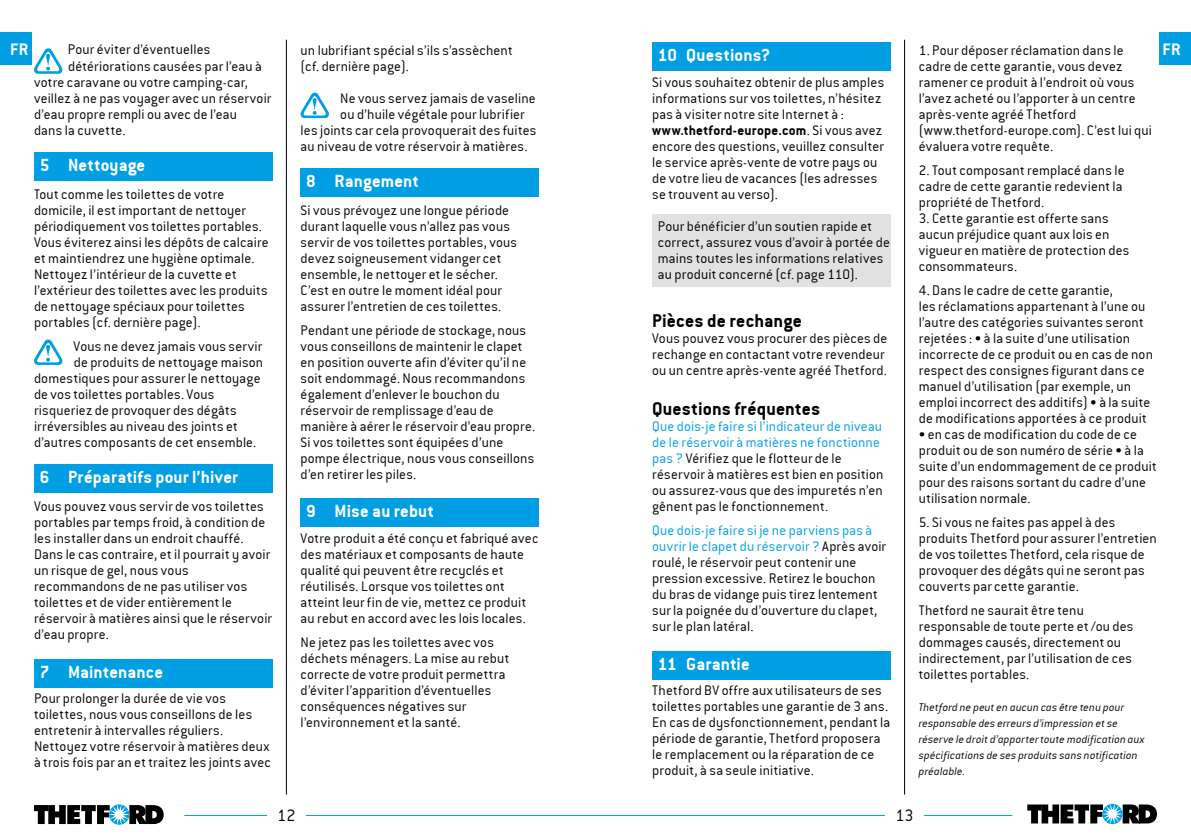
<style>
.page{position:relative;width:1191px;height:840px;background:#fff}
.page>*{position:absolute;margin:0;border:0;box-sizing:border-box;transform-origin:0 0}
.t1{font:700 20px "Conduit IT Cbold";letter-spacing:.005em;color:#000}
.t2{font:700 19px "Conduit IT Cbold";letter-spacing:.005em;color:#fff}
.t3{font:300 18px "Conduit IT Clight";color:#000}
.t4{font:700 18px "Conduit IT Cbold";color:#fff}
.t5{font:300 15px/16px "Conduit IT Clight";letter-spacing:.01em;color:#000}
.t6{font:700 15px "Conduit IT Cbold";letter-spacing:.015em;color:#000}
.t7{font:italic 300 12px/16px "Conduit IT Clightitalic";letter-spacing:.015em;color:#000}
.s1{font-family:"Conduit IT Clight";font-weight:300}
.s2{color:#009fe3}
</style>
<div class="page">
<hr style="left:286px;top:40px;width:1px;height:754px;background:#000">
<hr style="left:904px;top:40px;width:1px;height:754px;background:#000">
<svg style="left:34px;top:804px;width:130px;height:20px"></svg>
<svg style="left:1027px;top:803px;width:130px;height:20px"></svg>
<hr style="left:184px;top:814px;width:828px;height:1px;background:#009fe3">
<div style="left:885px;top:798px;width:39px;height:32px;background:#fff"></div>
<div style="left:267px;top:798px;width:39px;height:32px;background:#fff"></div>
<div style="left:652px;top:214px;width:238px;height:72px;background:#e1e1e1"></div>
<div style="left:652px;top:42px;width:238px;height:28px;background:#009fe3"></div>
<div style="left:652px;top:650px;width:238px;height:28px;background:#009fe3"></div>
<svg style="left:34px;top:48px;width:28px;height:26px"></svg>
<div style="left:34px;top:152px;width:238px;height:28px;background:#009fe3"></div>
<svg style="left:34px;top:339px;width:28px;height:26px"></svg>
<div style="left:34px;top:464px;width:238px;height:28px;background:#009fe3"></div>
<div style="left:34px;top:658px;width:238px;height:28px;background:#009fe3"></div>
<svg style="left:300px;top:93px;width:29px;height:25px"></svg>
<div style="left:300px;top:168px;width:239px;height:28px;background:#009fe3"></div>
<div style="left:300px;top:498px;width:239px;height:28px;background:#009fe3"></div>
<div style="left:0;top:32px;width:31px;height:33px;background:#009fe3"></div>
<div style="left:1159px;top:32px;width:32px;height:33px;background:#009fe3"></div>
<p class="t4" style="left:10px;top:38px;width:20px">FR</p>
<p class="t4" style="left:1162px;top:38px;width:20px">FR</p>
<p class="t5" style="left:68px;top:42px;width:144px">Pour éviter d’éventuelles</p>
<p class="t5" style="left:68px;top:58px;width:195px">détériorations causées par l’eau à</p>
<p class="t5" style="left:34px;top:74px;width:215px">votre caravane ou votre camping-car,</p>
<p class="t5" style="left:34px;top:90px;width:239px">veillez à ne pas voyager avec un réservoir</p>
<p class="t5" style="left:34px;top:106px;width:204px">d’eau propre rempli ou avec de l’eau</p>
<p class="t5" style="left:34px;top:122px;width:93px">dans la cuvette.</p>
<p class="t2" style="left:40px;top:153px;width:107px">5 Nettoyage</p>
<p class="t5" style="left:34px;top:186px;width:236px">Tout comme les toilettes de votre domicile, il est important de nettoyer périodiquement vos toilettes portables.<br>Vous éviterez ainsi les dépôts de calcaire et maintiendrez une hygiène optimale.<br>Nettoyez l’intérieur de la cuvette et l’extérieur des toilettes avec les produits de nettoyage spéciaux pour toilettes portables (cf. dernière page).</p>
<p class="t5" style="left:74px;top:338px;width:190px">Vous ne devez jamais vous servir</p>
<p class="t5" style="left:74px;top:354px;width:191px">de produits de nettoyage maison</p>
<p class="t5" style="left:34px;top:370px;width:228px">domestiques pour assurer le nettoyage</p>
<p class="t5" style="left:34px;top:386px;width:182px">de vos toilettes portables. Vous</p>
<p class="t5" style="left:34px;top:402px;width:204px">risqueriez de provoquer des dégâts</p>
<p class="t5" style="left:34px;top:418px;width:205px">irréversibles au niveau des joints et</p>
<p class="t5" style="left:34px;top:434px;width:224px">d’autres composants de cet ensemble.</p>
<p class="t2" style="left:40px;top:465px;width:200px">6 Préparatifs pour l’hiver</p>
<p class="t5" style="left:34px;top:498px;width:239px">Vous pouvez vous servir de vos toilettes portables par temps froid, à condition de les installer dans un endroit chauffé.<br>Dans le cas contraire, et il pourrait y avoir un risque de gel, nous vous recommandons de ne pas utiliser vos toilettes et de vider entièrement le réservoir à matières ainsi que le réservoir d’eau propre.</p>
<p class="t2" style="left:40px;top:660px;width:125px">7 Maintenance</p>
<p class="t5" style="left:34px;top:690px;width:238px">Pour prolonger la durée de vie vos toilettes, nous vous conseillons de les entretenir à intervalles réguliers.<br>Nettoyez votre réservoir à matières deux à trois fois par an et traitez les joints avec</p>
<p class="t5" style="left:300px;top:42px;width:214px">un lubrifiant spécial s’ils s’assèchent (cf. dernière page).</p>
<p class="t5" style="left:340px;top:90px;width:197px">Ne vous servez jamais de vaseline</p>
<p class="t5" style="left:340px;top:106px;width:186px">ou d’huile végétale pour lubrifier</p>
<p class="t5" style="left:300px;top:122px;width:237px">les joints car cela provoquerait des fuites</p>
<p class="t5" style="left:300px;top:138px;width:228px">au niveau de votre réservoir à matières.</p>
<p class="t2" style="left:306px;top:169px;width:114px">8 Rangement</p>
<p class="t5" style="left:300px;top:202px;width:218px">Si vous prévoyez une longue période durant laquelle vous n’allez pas vous servir de vos toilettes portables, vous devez soigneusement vidanger cet ensemble, le nettoyer et le sécher.<br>C’est en outre le moment idéal pour assurer l’entretien de ces toilettes.</p>
<p class="t5" style="left:300px;top:322px;width:236px">Pendant une période de stockage, nous vous conseillons de maintenir le clapet en position ouverte afin d’éviter qu’il ne soit endommagé. Nous recommandons également d’enlever le bouchon du réservoir de remplissage d’eau de manière à aérer le réservoir d’eau propre.<br>Si vos toilettes sont équipées d’une pompe électrique, nous vous conseillons d’en retirer les piles.</p>
<p class="t2" style="left:306px;top:500px;width:129px">9 Mise au rebut</p>
<p class="t5" style="left:300px;top:530px;width:239px">Votre produit a été conçu et fabriqué avec des matériaux et composants de haute qualité qui peuvent être recyclés et réutilisés. Lorsque vos toilettes ont atteint leur fin de vie, mettez ce produit au rebut en accord avec les lois locales.</p>
<p class="t5" style="left:300px;top:634px;width:210px">Ne jetez pas les toilettes avec vos déchets ménagers. La mise au rebut correcte de votre produit permettra d’éviter l’apparition d’éventuelles conséquences négatives sur l’environnement et la santé.</p>
<p class="t5" style="left:918px;top:42px;width:235px">1. Pour déposer réclamation dans le cadre de cette garantie, vous devez ramener ce produit à l’endroit où vous l’avez acheté ou l’apporter à un centre après-vente agréé Thetford (www.thetford-europe.com). C’est lui qui évaluera votre requête.</p>
<p class="t5" style="left:918px;top:162px;width:207px;text-align:justify">2. Tout composant remplacé dans le cadre de cette garantie redevient la propriété de Thetford.</p>
<p class="t5" style="left:918px;top:210px;width:212px">3. Cette garantie est offerte sans aucun préjudice quant aux lois en vigueur en matière de protection des consommateurs.</p>
<p class="t5" style="left:918px;top:282px;width:236px">4. Dans le cadre de cette garantie,<br>les réclamations appartenant à l’une ou l’autre des catégories suivantes seront rejetées : • à la suite d’une utilisation incorrecte de ce produit ou en cas de non respect des consignes figurant dans ce manuel d’utilisation (par exemple, un emploi incorrect des additifs) • à la suite de modifications apportées à ce produit</p>
<p class="t5" style="left:918px;top:426px;width:240px">• en cas de modification du code de ce produit ou de son numéro de série • à la suite d’un endommagement de ce produit pour des raisons sortant du cadre d’une utilisation normale.</p>
<p class="t5" style="left:918px;top:514px;width:240px">5. Si vous ne faites pas appel à des produits Thetford pour assurer l’entretien de vos toilettes Thetford, cela risque de provoquer des dégâts qui ne seront pas couverts par cette garantie.</p>
<p class="t5" style="left:918px;top:602px;width:216px">Thetford ne saurait être tenu responsable de toute perte et /ou des dommages causés, directement ou indirectement, par l’utilisation de ces toilettes portables.</p>
<p class="t7" style="left:918px;top:699px;width:227px">Thetford ne peut en aucun cas être tenu pour responsable des erreurs d’impression et se réserve le droit d’apporter toute modification aux spécifications de ses produits sans notification préalable.</p>
<p class="t2" style="left:658px;top:44px;width:114px">10 Questions?</p>
<p class="t5" style="left:652px;top:74px;width:233px">Si vous souhaitez obtenir de plus amples informations sur vos toilettes, n’hésitez pas à visiter notre site Internet à :</p>
<p class="t6" style="left:652px;top:121px;width:232px">www.thetford-europe.com<span class="s1">. Si vous avez</span></p>
<p class="t5" style="left:652px;top:138px;width:233px">encore des questions, veuillez consulter le service après-vente de votre pays ou de votre lieu de vacances (les adresses se trouvent au verso).</p>
<p class="t5" style="left:658px;top:218px;width:234px">Pour bénéficier d’un soutien rapide et correct, assurez vous d’avoir à portée de mains toutes les informations relatives au produit concerné (cf. page 110).</p>
<h1 class="t1" style="left:652px;top:308px;width:151px">Pièces de rechange</h1>
<p class="t5" style="left:652px;top:330px;width:237px">Vous pouvez vous procurer des pièces de rechange en contactant votre revendeur ou un centre après-vente agréé Thetford.</p>
<h1 class="t1" style="left:652px;top:396px;width:170px">Questions fréquentes</h1>
<p class="t5" style="left:652px;top:418px;width:233px"><span class="s2">Que dois-je faire si l’indicateur de niveau de le réservoir à matières ne fonctionne pas ?</span> Vérifiez que le flotteur de le réservoir à matières est bien en position ou assurez-vous que des impuretés n’en gênent pas le fonctionnement.</p>
<p class="t5" style="left:652px;top:522px;width:235px"><span class="s2">Que dois-je faire si je ne parviens pas à ouvrir le clapet du réservoir ?</span> Après avoir roulé, le réservoir peut contenir une pression excessive. Retirez le bouchon du bras de vidange puis tirez lentement sur la poignée du d’ouverture du clapet, sur le plan latéral.</p>
<p class="t2" style="left:658px;top:652px;width:93px">11 Garantie</p>
<p class="t5" style="left:652px;top:682px;width:240px">Thetford BV offre aux utilisateurs de ses toilettes portables une garantie de 3 ans.<br>En cas de dysfonctionnement, pendant la période de garantie, Thetford proposera le remplacement ou la réparation de ce produit, à sa seule initiative.</p>
<p class="t3" style="left:277px;top:804px;width:20px">12</p>
<p class="t3" style="left:895px;top:804px;width:20px">13</p>
</div>
